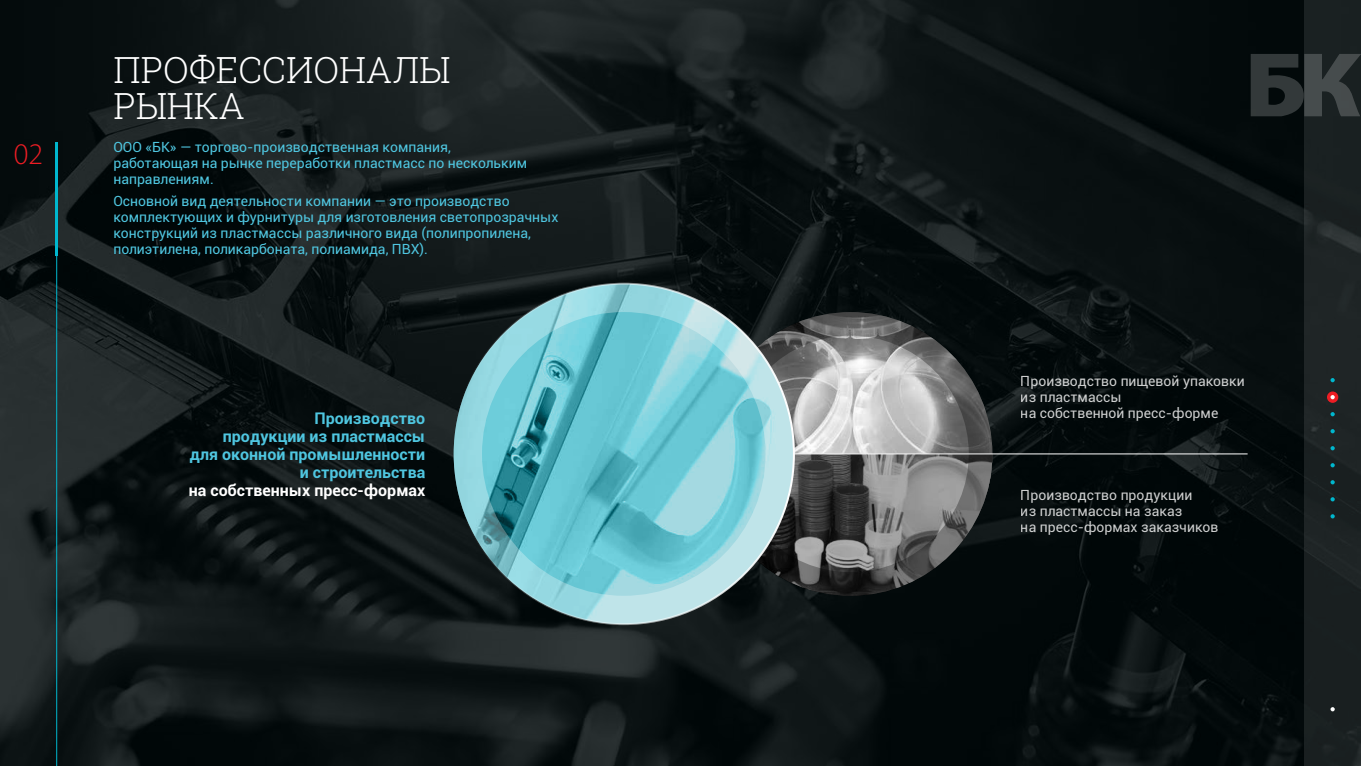
<style>
.page{position:relative;width:1361px;height:766px;background:#fff}
.page>*{position:absolute;margin:0;border:0;box-sizing:border-box;transform-origin:0 0}
.t1{font:300 36px/36px "Roboto Slab";color:#fff}
.t2{font:300 30px "Myriad Pro";color:#ed1d24}
.t3{font:700 16px/18px "Roboto";color:#4fc6e0;text-align:right}
.t4{font:700 16px "Roboto";color:#fff}
.t5{font:14px/16px "Roboto";color:#4fc6e0}
.t6{font:14px/16px "Roboto";color:#fff}
</style>
<div class="page">
<img style="left:0;top:0;width:1304px;height:765px">
<div style="left:1304px;top:0;width:57px;height:765px;background:#1a2122"></div>
<svg style="left:1250px;top:54px;width:111px;height:62px"></svg>
<svg style="left:1327px;top:391px;width:11px;height:12px"></svg>
<svg style="left:1330px;top:395px;width:4px;height:4px"></svg>
<hr style="left:56px;top:255px;width:1px;height:510px;background:#00b7ce">
<svg style="left:1330px;top:707px;width:4px;height:4px"></svg>
<hr style="left:55px;top:142px;width:3px;height:113px;background:#00b7ce">
<svg style="left:794px;top:312px;width:198px;height:283px;background:#6f7070"></svg>
<svg style="left:454px;top:283px;width:340px;height:341px;background:#65a4ac"></svg>
<hr style="left:794px;top:453px;width:453px;height:1px;background:#fff">
<svg style="left:1330px;top:378px;width:4px;height:4px"></svg>
<svg style="left:1330px;top:446px;width:4px;height:4px"></svg>
<svg style="left:1330px;top:429px;width:4px;height:4px"></svg>
<svg style="left:1330px;top:412px;width:4px;height:4px"></svg>
<svg style="left:1330px;top:463px;width:4px;height:4px"></svg>
<svg style="left:1330px;top:514px;width:4px;height:4px"></svg>
<svg style="left:1330px;top:497px;width:4px;height:4px"></svg>
<svg style="left:1330px;top:480px;width:4px;height:4px"></svg>
<h2 class="t2" style="left:14px;top:136px;width:31px">02</h2>
<h1 class="t1" style="left:113px;top:51px;width:338px">ПРОФЕССИОНАЛЫ<br>РЫНКА</h1>
<p class="t5" style="left:113px;top:139px;width:415px">ООО «БК» — торгово-производственная компания, работающая на рынке переработки пластмасс по нескольким направлениям.</p>
<p class="t5" style="left:113px;top:192px;width:446px">Основной вид деятельности компании — это производство комплектующих и фурнитуры для изготовления светопрозрачных конструкций из пластмассы различного вида (полипропилена, полиэтилена, поликарбоната, полиамида, ПВХ).</p>
<p class="t3" style="left:190px;top:408px;width:237px">Производство<br>продукции из пластмассы<br>для оконной промышленности и строительства</p>
<p class="t4" style="left:189px;top:479px;width:238px">на собственных пресс-формах</p>
<p class="t6" style="left:1020px;top:373px;width:225px">Производство пищевой упаковки из пластмассы<br>на собственной пресс-форме</p>
<p class="t6" style="left:1020px;top:486px;width:199px">Производство продукции<br>из пластмассы на заказ<br>на пресс-формах заказчиков</p>
</div>
